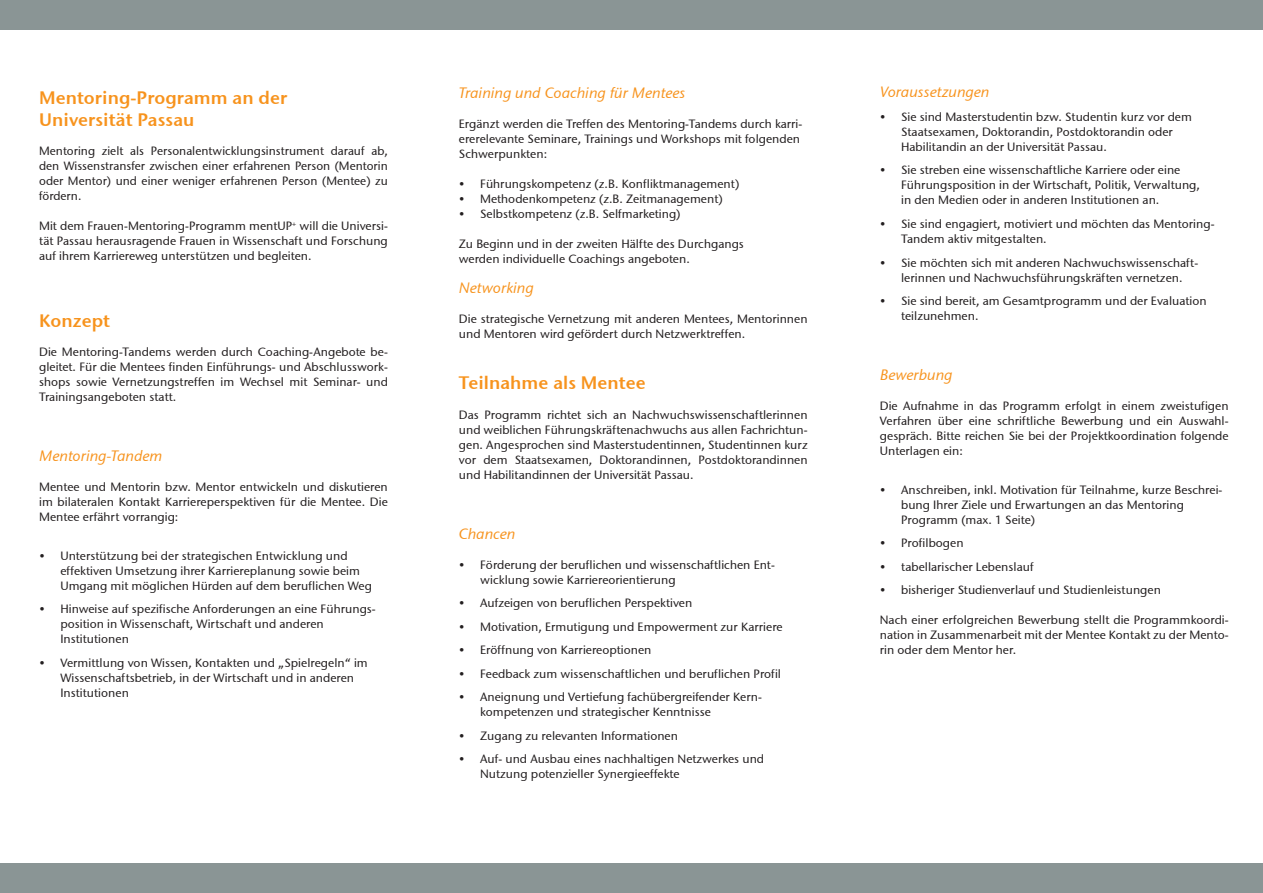
<style>
.page{position:relative;width:1263px;height:893px;background:#fff}
.page>*{position:absolute;margin:0;border:0;box-sizing:border-box;transform-origin:0 0}
.t1{font:18px "Stone Sans Semi ITCTT";letter-spacing:.005em;color:#f7931d}
.t2{font:italic 15px "Stone Sans ITCTT Medium";letter-spacing:.005em;color:#f7931d}
.t3{font:12px/15px "Stone Sans ITCTT Medium";letter-spacing:.005em;color:#231f20}
</style>
<div class="page">
<div style="left:0;top:0;width:1263px;height:30px;background:#8a9595"></div>
<div style="left:0;top:863px;width:1263px;height:30px;background:#8a9595"></div>
<p class="t1" style="left:39px;top:86px;width:250px">Mentoring-Programm an der</p>
<p class="t1" style="left:39px;top:108px;width:157px">Universität Passau</p>
<p class="t3" style="left:39px;top:143px;width:350px;text-align:justify">Mentoring zielt als Personalentwicklungsinstrument darauf ab, den Wissenstransfer zwischen einer erfahrenen Person (Mentorin oder Mentor) und einer weniger erfahrenen Person (Mentee) zu fördern.</p>
<p class="t3" style="left:39px;top:218px;width:350px;text-align:justify">Mit dem Frauen-Mentoring-Programm mentUP<sup>+</sup> will die Universi&shy;tät Passau herausragende Frauen in Wissenschaft und Forschung auf ihrem Karriereweg unterstützen und begleiten.</p>
<p class="t1" style="left:39px;top:309px;width:72px">Konzept</p>
<p class="t3" style="left:39px;top:344px;width:350px;text-align:justify">Die Mentoring-Tandems werden durch Coaching-Angebote be&shy;gleitet. Für die Mentees finden Einführungs- und Abschlusswork&shy;shops sowie Vernetzungstreffen im Wechsel mit Seminar- und Trainingsangeboten statt.</p>
<p class="t2" style="left:39px;top:447px;width:125px">Mentoring-Tandem</p>
<p class="t3" style="left:39px;top:479px;width:350px;text-align:justify">Mentee und Mentorin bzw. Mentor entwickeln und diskutieren im bilateralen Kontakt Karriereperspektiven für die Mentee. Die Mentee erfährt vorrangig:</p>
<p class="t3" style="left:60px;top:548px;width:313px;text-indent:-21px">• Unterstützung bei der strategischen Entwicklung und effektiven Umsetzung ihrer Karriereplanung sowie beim<br>Umgang mit möglichen Hürden auf dem beruflichen Weg</p>
<p class="t3" style="left:60px;top:601px;width:317px;text-indent:-21px">• Hinweise auf spezifische Anforderungen an eine Führungs&shy;position in Wissenschaft, Wirtschaft und anderen<br>Institutionen</p>
<p class="t3" style="left:60px;top:655px;width:309px;text-indent:-21px">• Vermittlung von Wissen, Kontakten und „Spielregeln“ im<br>Wissenschaftsbetrieb, in der Wirtschaft und in anderen<br>Institutionen</p>
<p class="t2" style="left:459px;top:83px;width:228px">Training und Coaching für Mentees</p>
<p class="t3" style="left:459px;top:116px;width:345px">Ergänzt werden die Treffen des Mentoring-Tandems durch karri&shy;ererelevante Seminare, Trainings und Workshops mit folgenden</p>
<p class="t3" style="left:459px;top:146px;width:90px">Schwerpunkten:</p>
<p class="t3" style="left:459px;top:176px;width:282px">• Führungskompetenz (z.B. Konfliktmanagement)</p>
<p class="t3" style="left:459px;top:191px;width:265px">• Methodenkompetenz (z.B. Zeitmanagement)</p>
<p class="t3" style="left:459px;top:206px;width:223px">• Selbstkompetenz (z.B. Selfmarketing)</p>
<p class="t3" style="left:459px;top:236px;width:286px">Zu Beginn und in der zweiten Hälfte des Durchgangs werden individuelle Coachings angeboten.</p>
<p class="t2" style="left:459px;top:278px;width:76px">Networking</p>
<p class="t3" style="left:459px;top:311px;width:350px">Die strategische Vernetzung mit anderen Mentees, Mentorinnen und Mentoren wird gefördert durch Netzwerktreffen.</p>
<p class="t1" style="left:459px;top:372px;width:188px">Teilnahme als Mentee</p>
<p class="t3" style="left:459px;top:407px;width:350px;text-align:justify">Das Programm richtet sich an Nachwuchswissenschaftlerinnen und weiblichen Führungskräftenachwuchs aus allen Fachrichtun&shy;gen. Angesprochen sind Masterstudentinnen, Studentinnen kurz vor dem Staatsexamen, Doktorandinnen, Postdoktorandinnen und Habilitandinnen der Universität Passau.</p>
<p class="t2" style="left:459px;top:524px;width:58px">Chancen</p>
<p class="t3" style="left:480px;top:557px;width:296px;text-indent:-21px">• Förderung der beruflichen und wissenschaftlichen Ent&shy;wicklung sowie Karriereorientierung</p>
<p class="t3" style="left:459px;top:595px;width:235px">• Aufzeigen von beruflichen Perspektiven</p>
<p class="t3" style="left:459px;top:619px;width:325px">• Motivation, Ermutigung und Empowerment zur Karriere</p>
<p class="t3" style="left:459px;top:642px;width:194px">• Eröffnung von Karriereoptionen</p>
<p class="t3" style="left:459px;top:666px;width:324px">• Feedback zum wissenschaftlichen und beruflichen Profil</p>
<p class="t3" style="left:480px;top:689px;width:283px;text-indent:-21px">• Aneignung und Vertiefung fachübergreifender Kern&shy;kompetenzen und strategischer Kenntnisse</p>
<p class="t3" style="left:459px;top:728px;width:221px">• Zugang zu relevanten Informationen</p>
<p class="t3" style="left:480px;top:751px;width:285px;text-indent:-21px">• Auf- und Ausbau eines nachhaltigen Netzwerkes und<br>Nutzung potenzieller Synergieeffekte</p>
<p class="t2" style="left:880px;top:83px;width:111px">Voraussetzungen</p>
<p class="t3" style="left:901px;top:109px;width:292px;text-indent:-21px">• Sie sind Masterstudentin bzw. Studentin kurz vor dem<br>Staatsexamen, Doktorandin, Postdoktorandin oder<br>Habilitandin an der Universität Passau.</p>
<p class="t3" style="left:901px;top:163px;width:300px;text-indent:-21px">• Sie streben eine wissenschaftliche Karriere oder eine<br>Führungsposition in der Wirtschaft, Politik, Verwaltung, in den Medien oder in anderen Institutionen an.</p>
<p class="t3" style="left:901px;top:216px;width:315px;text-indent:-21px">• Sie sind engagiert, motiviert und möchten das Mentoring-<br>Tandem aktiv mitgestalten.</p>
<p class="t3" style="left:880px;top:255px;width:320px;text-align:center">• Sie möchten sich mit anderen Nachwuchswissenschaft&shy;lerinnen und Nachwuchsführungskräften vernetzen.</p>
<p class="t3" style="left:901px;top:293px;width:307px;text-indent:-21px">• Sie sind bereit, am Gesamtprogramm und der Evaluation teilzunehmen.</p>
<p class="t2" style="left:880px;top:366px;width:74px">Bewerbung</p>
<p class="t3" style="left:880px;top:398px;width:350px;text-align:justify">Die Aufnahme in das Programm erfolgt in einem zweistufigen Verfahren über eine schriftliche Bewerbung und ein Auswahl&shy;gespräch. Bitte reichen Sie bei der Projektkoordination folgende Unterlagen ein:</p>
<p class="t3" style="left:901px;top:482px;width:323px;text-indent:-21px">• Anschreiben, inkl. Motivation für Teilnahme, kurze Beschrei&shy;bung Ihrer Ziele und Erwartungen an das Mentoring<br>Programm (max. 1 Seite)</p>
<p class="t3" style="left:880px;top:535px;width:85px">• Profilbogen</p>
<p class="t3" style="left:880px;top:559px;width:155px">• tabellarischer Lebenslauf</p>
<p class="t3" style="left:880px;top:582px;width:283px">• bisheriger Studienverlauf und Studienleistungen</p>
<p class="t3" style="left:880px;top:612px;width:350px;text-align:justify">Nach einer erfolgreichen Bewerbung stellt die Programmkoordi&shy;nation in Zusammenarbeit mit der Mentee Kontakt zu der Mento&shy;rin oder dem Mentor her.</p>
</div>
